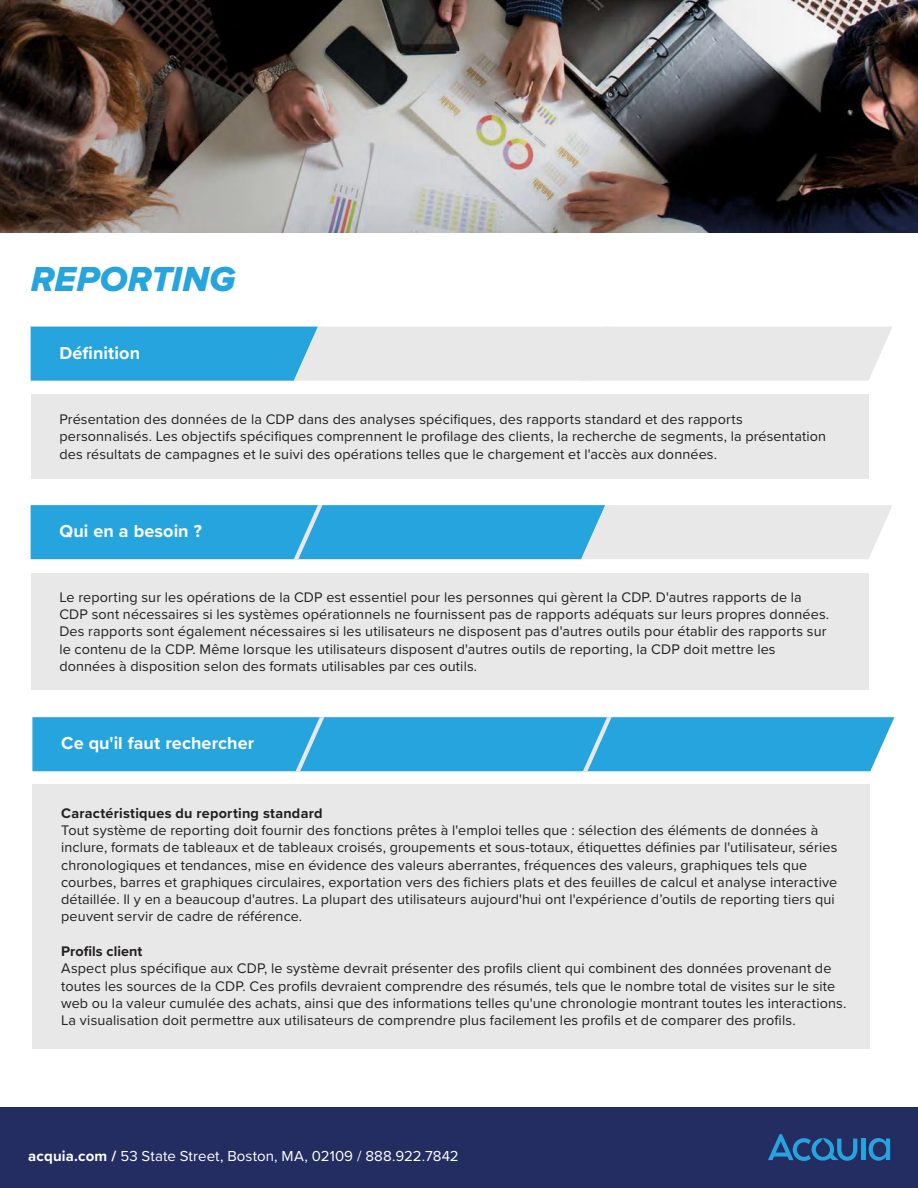
<style>
.page{position:relative;width:918px;height:1188px;background:#fff}
.page>*{position:absolute;margin:0;border:0;box-sizing:border-box;transform-origin:0 0}
.t1{font:36px "Proxima Nova Extrabld It";letter-spacing:.005em;color:#26a4dd}
.t2{font:700 18px "Proxima Nova";letter-spacing:.005em;color:#fff}
.t3{font:15px "Proxima Nova";letter-spacing:.005em;color:#fff}
.t4{font:14.4px/17.2px "Proxima Nova";letter-spacing:.01em;color:#231f20}
.t5{font:700 14.4px "Proxima Nova";letter-spacing:.015em;color:#231f20}
.s1{font-weight:700}
</style>
<div class="page">
<div style="left:0;top:1107px;width:918px;height:81px;background:#232d61"></div>
<div style="left:861px;top:1139px;width:5px;height:21px;background:#26a4dd"></div>
<svg style="left:768px;top:1134px;width:89px;height:27px"></svg>
<svg style="left:869px;top:1138px;width:21px;height:23px"></svg>
<div style="left:31px;top:394px;width:838px;height:85px;background:#e8e8e8"></div>
<div style="left:322px;top:327px;width:570px;height:54px;background:#e8e8e8"></div>
<div style="left:581px;top:327px;width:29px;height:54px;background:#e8e8e8"></div>
<svg style="left:31px;top:327px;width:291px;height:54px;background:#31a8dd"></svg>
<div style="left:31px;top:573px;width:838px;height:117px;background:#e8e8e8"></div>
<div style="left:610px;top:505px;width:282px;height:54px;background:#e8e8e8"></div>
<div style="left:31px;top:505px;width:579px;height:54px;background:#26a4dd"></div>
<div style="left:32px;top:785px;width:838px;height:264px;background:#e8e8e8"></div>
<div style="left:32px;top:717px;width:862px;height:54px;background:#26a4dd"></div>
<img style="left:0;top:0;width:918px;height:233px">
<h1 class="t1" style="left:31px;top:259px;width:206px">REPORTING</h1>
<p class="t2" style="left:59px;top:339px;width:82px">Définition</p>
<p class="t4" style="left:59px;top:411px;width:768px">Présentation des données de la CDP dans des analyses spécifiques, des rapports standard et des rapports personnalisés. Les objectifs spécifiques comprennent le profilage des clients, la recherche de segments, la présentation des résultats de campagnes et le suivi des opérations telles que le chargement et l'accès aux données.</p>
<p class="t2" style="left:59px;top:518px;width:144px">Qui en a besoin ?</p>
<p class="t4" style="left:59px;top:589px;width:771px">Le reporting sur les opérations de la CDP est essentiel pour les personnes qui gèrent la CDP. D'autres rapports de la CDP sont nécessaires si les systèmes opérationnels ne fournissent pas de rapports adéquats sur leurs propres données.<br>Des rapports sont également nécessaires si les utilisateurs ne disposent pas d'autres outils pour établir des rapports sur le contenu de la CDP. Même lorsque les utilisateurs disposent d'autres outils de reporting, la CDP doit mettre les données à disposition selon des formats utilisables par ces outils.</p>
<p class="t2" style="left:61px;top:730px;width:195px">Ce qu'il faut rechercher</p>
<p class="t5" style="left:61px;top:802px;width:263px">Caractéristiques du reporting standard</p>
<p class="t4" style="left:61px;top:822px;width:778px">Tout système de reporting doit fournir des fonctions prêtes à l'emploi telles que : sélection des éléments de données à inclure, formats de tableaux et de tableaux croisés, groupements et sous-totaux, étiquettes définies par l'utilisateur, séries chronologiques et tendances, mise en évidence des valeurs aberrantes, fréquences des valeurs, graphiques tels que courbes, barres et graphiques circulaires, exportation vers des fichiers plats et des feuilles de calcul et analyse interactive détaillée. Il y en a beaucoup d'autres. La plupart des utilisateurs aujourd'hui ont l'expérience d’outils de reporting tiers qui peuvent servir de cadre de référence.</p>
<p class="t5" style="left:61px;top:940px;width:83px">Profils client</p>
<p class="t4" style="left:61px;top:960px;width:787px">Aspect plus spécifique aux CDP, le système devrait présenter des profils client qui combinent des données provenant de toutes les sources de la CDP. Ces profils devraient comprendre des résumés, tels que le nombre total de visites sur le site web ou la valeur cumulée des achats, ainsi que des informations telles qu'une chronologie montrant toutes les interactions.<br>La visualisation doit permettre aux utilisateurs de comprendre plus facilement les profils et de comparer des profils.</p>
<p class="t3" style="left:28px;top:1147px;width:432px"><span class="s1">acquia.com /</span> 53 State Street, Boston, MA, 02109 / 888.922.7842</p>
</div>
